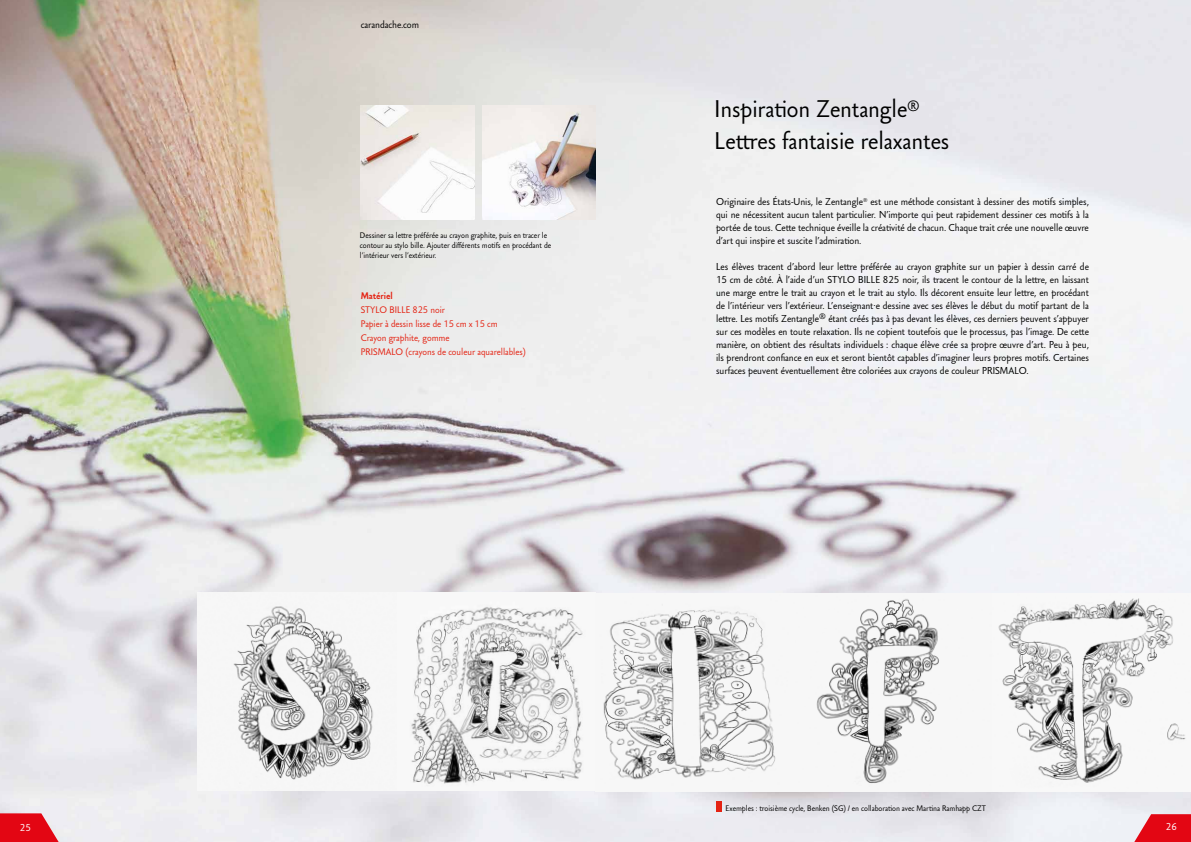
<style>
.page{position:relative;width:1191px;height:842px;background:#fff}
.page>*{position:absolute;margin:0;border:0;box-sizing:border-box;transform-origin:0 0}
.t1{font:24px/32px "Carandache Sans";color:#000}
.t2{font:10px/13px "Carandache Sans";color:#000;text-align:justify}
.t3{font:10px "Carandache Sans";color:#fff}
.t4{font:9.5px/14px "Carandache Sans";color:#e42313}
.t5{font:900 9.5px "Carandache Sans";color:#e42313}
.t6{font:8px/10px "Carandache Sans";color:#000}
</style>
<div class="page">
<img style="left:0;top:0;width:1191px;height:842px">
<img style="left:198px;top:592px;width:993px;height:200px">
<div style="left:716px;top:801px;width:5px;height:10px;background:#e42313"></div>
<img style="left:482px;top:106px;width:113px;height:113px">
<img style="left:361px;top:106px;width:113px;height:113px">
<svg style="left:0;top:813px;width:59px;height:29px;background:#e42b37"></svg>
<svg style="left:1134px;top:814px;width:57px;height:28px;background:#e42b37"></svg>
<p class="t2" style="left:361px;top:18px;width:60px">carandache.com</p>
<p class="t6" style="left:360px;top:231px;width:193px">Dessiner sa lettre préférée au crayon graphite, puis en tracer le contour au stylo bille. Ajouter différents motifs en procédant de l’intérieur vers l’extérieur.</p>
<p class="t5" style="left:361px;top:289px;width:34px">Matériel</p>
<p class="t4" style="left:361px;top:303px;width:167px">STYLO BILLE 825 noir<br>Papier à dessin lisse de 15 cm x 15 cm<br>Crayon graphite, gomme<br>PRISMALO (crayons de couleur aquarellables)</p>
<h1 class="t1" style="left:714px;top:92px;width:236px">Inspiration Zentangle<sup>®<br></sup>Lettres fantaisie relaxantes</h1>
<p class="t2" style="left:716px;top:195px;width:374px">Originaire des États-Unis, le Zentangle<sup>®</sup> est une méthode consistant à dessiner des motifs simples, qui ne nécessitent aucun talent particulier. N’importe qui peut rapidement dessiner ces motifs à la portée de tous. Cette technique éveille la créativité de chacun. Chaque trait crée une nouvelle œuvre d’art qui inspire et suscite l’admiration.</p>
<p class="t2" style="left:716px;top:260px;width:374px">Les élèves tracent d’abord leur lettre préférée au crayon graphite sur un papier à dessin carré de 15 cm de côté. À l’aide d’un STYLO BILLE 825 noir, ils tracent le contour de la lettre, en laissant une marge entre le trait au crayon et le trait au stylo. Ils décorent ensuite leur lettre, en procédant de l’intérieur vers l’extérieur. L’enseignant∙e dessine avec ses élèves le début du motif partant de la lettre. Les motifs Zentangle<sup>®</sup> étant créés pas à pas devant les élèves, ces derniers peuvent s’appuyer sur ces modèles en toute relaxation. Ils ne copient toutefois que le processus, pas l’image. De cette manière, on obtient des résultats individuels : chaque élève crée sa propre œuvre d’art. Peu à peu, ils prendront confiance en eux et seront bientôt capables d’imaginer leurs propres motifs. Certaines surfaces peuvent éventuellement être coloriées aux crayons de couleur PRISMALO.</p>
<p class="t6" style="left:725px;top:803px;width:262px">Exemples : troisième cycle, Benken (SG) / en collaboration avec Martina Ramhapp CZT</p>
<p class="t3" style="left:20px;top:822px;width:12px">25</p>
<p class="t3" style="left:1165px;top:821px;width:12px">26</p>
</div>
